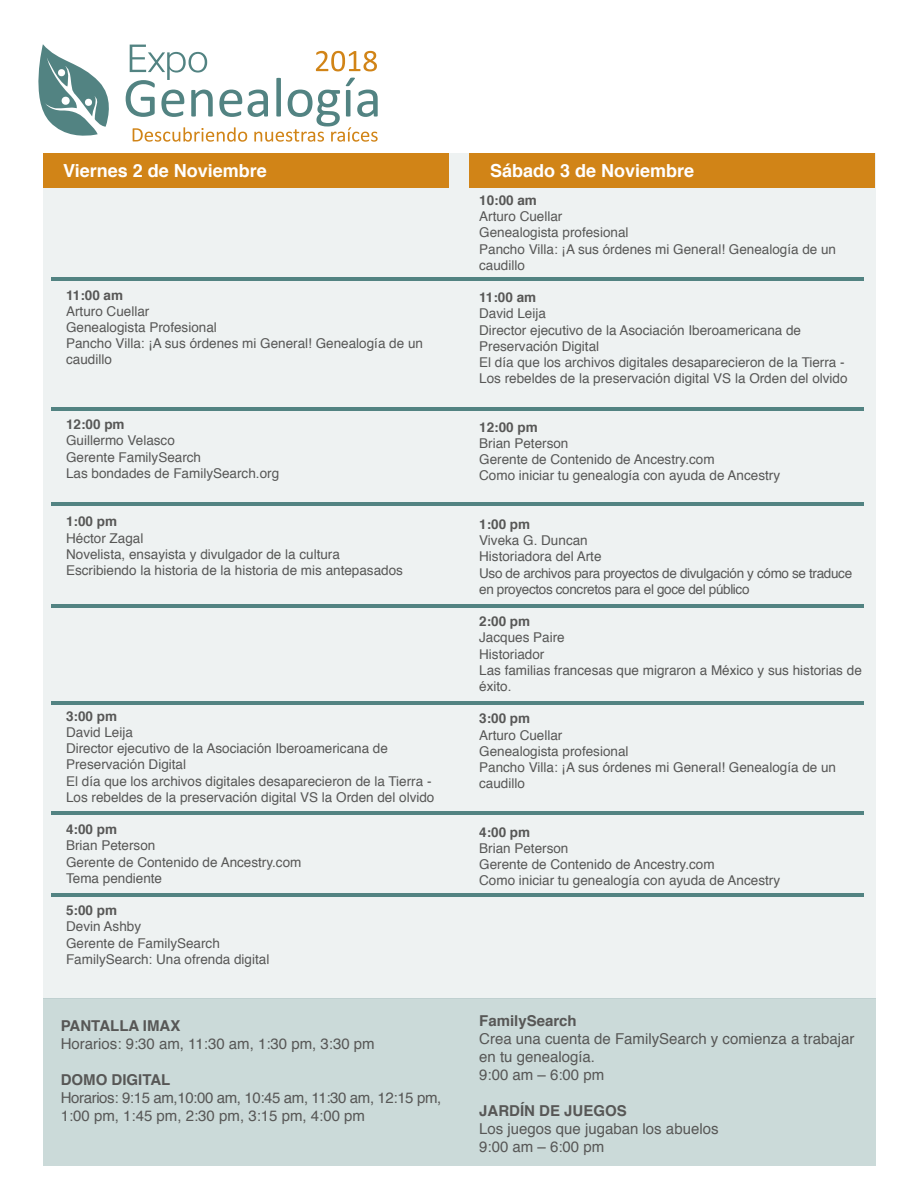
<style>
.page{position:relative;width:918px;height:1188px;background:#fff}
.page>*{position:absolute;margin:0;border:0;box-sizing:border-box;transform-origin:0 0}
.t1{font:700 18px "Helvetica";color:#fff}
.t2{font:15px/18px "Helvetica";color:#575756}
.t3{font:15px/18px "Helvetica";letter-spacing:-.025em;color:#575756}
.t4{font:700 15px "Helvetica";color:#575756}
.t5{font:13.5px/16.2px "Helvetica";color:#575756}
.t6{font:13.5px/16.2px "Helvetica";letter-spacing:-.025em;color:#575756}
.t7{font:700 13.5px "Helvetica";color:#575756}
</style>
<div class="page">
<div style="left:43px;top:153px;width:832px;height:845px;background:#eef2f2"></div>
<div style="left:43px;top:998px;width:832px;height:168px;background:#cbdad9"></div>
<hr style="left:51px;top:277px;width:813px;height:4px;background:#528382">
<hr style="left:51px;top:407px;width:813px;height:4px;background:#528382">
<div style="left:470px;top:153px;width:405px;height:35px;background:#d18417"></div>
<div style="left:43px;top:153px;width:405px;height:35px;background:#d18417"></div>
<svg style="left:126px;top:45px;width:252px;height:97px"></svg>
<svg style="left:38px;top:44px;width:71px;height:92px"></svg>
<hr style="left:51px;top:502px;width:813px;height:3px;background:#528382">
<hr style="left:51px;top:604px;width:813px;height:4px;background:#528382">
<hr style="left:51px;top:701px;width:813px;height:4px;background:#528382">
<hr style="left:51px;top:811px;width:813px;height:3px;background:#528382">
<hr style="left:51px;top:893px;width:813px;height:4px;background:#528382">
<h1 class="t1" style="left:63px;top:156px;width:205px">Viernes 2 de Noviembre</h1>
<h1 class="t1" style="left:490px;top:156px;width:206px">Sábado 3 de Noviembre</h1>
<p class="t7" style="left:66px;top:284px;width:59px">11:00 am</p>
<p class="t5" style="left:66px;top:303px;width:358px">Arturo Cuellar<br>Genealogista Profesional<br>Pancho Villa: ¡A sus órdenes mi General! Genealogía de un caudillo</p>
<p class="t7" style="left:66px;top:413px;width:60px">12:00 pm</p>
<p class="t5" style="left:66px;top:433px;width:215px">Guillermo Velasco<br>Gerente FamilySearch<br>Las bondades de FamilySearch.org</p>
<p class="t7" style="left:66px;top:511px;width:53px">1:00 pm</p>
<p class="t5" style="left:66px;top:530px;width:338px">Héctor Zagal<br>Novelista, ensayista y divulgador de la cultura<br>Escribiendo la historia de la historia de mis antepasados</p>
<p class="t7" style="left:66px;top:705px;width:53px">3:00 pm</p>
<p class="t5" style="left:66px;top:725px;width:370px">David Leija<br>Director ejecutivo de la Asociación Iberoamericana de Preservación Digital<br>El día que los archivos digitales desaparecieron de la Tierra - Los rebeldes de la preservación digital VS la Orden del olvido</p>
<p class="t7" style="left:66px;top:818px;width:53px">4:00 pm</p>
<p class="t5" style="left:66px;top:838px;width:237px">Brian Peterson<br>Gerente de Contenido de Ancestry.com<br>Tema pendiente</p>
<p class="t7" style="left:66px;top:899px;width:53px">5:00 pm</p>
<p class="t5" style="left:66px;top:919px;width:205px">Devin Ashby<br>Gerente de FamilySearch<br>FamilySearch: Una ofrenda digital</p>
<p class="t4" style="left:61px;top:1014px;width:121px">PANTALLA IMAX</p>
<p class="t2" style="left:61px;top:1035px;width:316px">Horarios: 9:30 am, 11:30 am, 1:30 pm, 3:30 pm</p>
<p class="t4" style="left:61px;top:1068px;width:111px">DOMO DIGITAL</p>
<p class="t3" style="left:61px;top:1089px;width:382px">Horarios: 9:15 am,10:00 am, 10:45 am, 11:30 am, 12:15 pm,<br>1:00 pm, 1:45 pm, 2:30 pm, 3:15 pm, 4:00 pm</p>
<p class="t7" style="left:479px;top:189px;width:59px">10:00 am</p>
<p class="t5" style="left:479px;top:209px;width:358px">Arturo Cuellar<br>Genealogista profesional<br>Pancho Villa: ¡A sus órdenes mi General! Genealogía de un caudillo</p>
<p class="t7" style="left:479px;top:287px;width:59px">11:00 am</p>
<p class="t5" style="left:479px;top:306px;width:370px">David Leija<br>Director ejecutivo de la Asociación Iberoamericana de Preservación Digital<br>El día que los archivos digitales desaparecieron de la Tierra - Los rebeldes de la preservación digital VS la Orden del olvido</p>
<p class="t7" style="left:479px;top:416px;width:60px">12:00 pm</p>
<p class="t5" style="left:479px;top:436px;width:302px">Brian Peterson<br>Gerente de Contenido de Ancestry.com<br>Como iniciar tu genealogía con ayuda de Ancestry</p>
<p class="t7" style="left:479px;top:513px;width:53px">1:00 pm</p>
<p class="t6" style="left:479px;top:533px;width:374px">Viveka G. Duncan<br>Historiadora del Arte<br>Uso de archivos para proyectos de divulgación y cómo se traduce en proyectos concretos para el goce del público</p>
<p class="t7" style="left:479px;top:611px;width:53px">2:00 pm</p>
<p class="t5" style="left:479px;top:630px;width:384px">Jacques Paire<br>Historiador<br>Las familias francesas que migraron a México y sus historias de éxito.</p>
<p class="t7" style="left:479px;top:708px;width:53px">3:00 pm</p>
<p class="t5" style="left:479px;top:727px;width:358px">Arturo Cuellar<br>Genealogista profesional<br>Pancho Villa: ¡A sus órdenes mi General! Genealogía de un caudillo</p>
<p class="t7" style="left:479px;top:821px;width:53px">4:00 pm</p>
<p class="t5" style="left:479px;top:841px;width:302px">Brian Peterson<br>Gerente de Contenido de Ancestry.com<br>Como iniciar tu genealogía con ayuda de Ancestry</p>
<p class="t4" style="left:479px;top:1009px;width:99px">FamilySearch</p>
<p class="t2" style="left:479px;top:1031px;width:377px">Crea una cuenta de FamilySearch y comienza a trabajar en tu genealogía.<br>9:00 am – 6:00 pm</p>
<p class="t4" style="left:479px;top:1099px;width:149px">JARDÍN DE JUEGOS</p>
<p class="t2" style="left:479px;top:1121px;width:241px">Los juegos que jugaban los abuelos<br>9:00 am – 6:00 pm</p>
</div>
